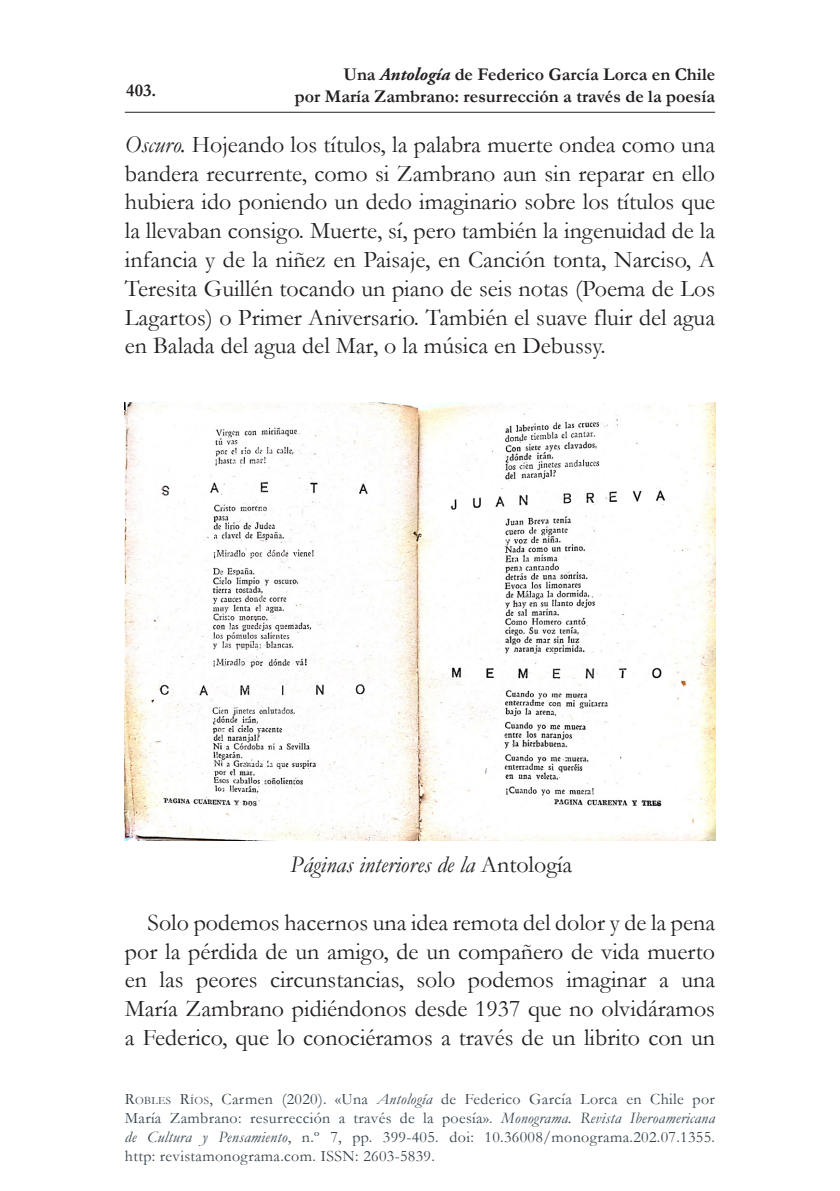
<style>
.page{position:relative;width:840px;height:1191px;background:#fff}
.page>*{position:absolute;margin:0;border:0;box-sizing:border-box;transform-origin:0 0}
.Estilo_de_párrafo_9{font:24px/28.8px "Garamond";color:#231f20;text-align:justify}
.Estilo_de_párrafo_9-2{font:italic 24px "Garamond";color:#231f20}
.t1{font:700 18px/21.6px "Garamond";color:#231f20;text-align:right}
.t2{font:16px/19.2px "Garamond";letter-spacing:.02em;color:#35424b;text-align:justify}
.s1{font-family:"Adobe Garamond Pro";font-style:italic}
.s2{font-style:italic}
.s3{font-style:normal}
.s4{font-style:inherit}
.s5{font-size:11.2px}
</style>
<div class="page">
<hr style="left:125px;top:112px;width:589px;height:1px;background:#231f20">
<img style="left:125px;top:402px;width:589px;height:438px">
<p class="t1" style="left:126px;top:79px;width:32px">403.</p>
<p class="t1" style="left:295px;top:64px;width:421px">Una <span class="s1">Antología</span> de Federico García Lorca en Chile<br>por María Zambrano: resurrección a través de la poesía</p>
<p class="Estilo_de_párrafo_9" style="left:125px;top:130px;width:591px"><span class="s2">Oscuro.</span> Hojeando los títulos, la palabra muerte ondea como una bandera recurrente, como si Zambrano aun sin reparar en ello hubiera ido poniendo un dedo imaginario sobre los títulos que la llevaban consigo. Muerte, sí, pero también la ingenuidad de la infancia y de la niñez en Paisaje, en Canción tonta, Narciso, A Teresita Guillén tocando un piano de seis notas (Poema de Los Lagartos) o Primer Aniversario. También el suave fluir del agua en Balada del agua del Mar, o la música en Debussy.</p>
<p class="Estilo_de_párrafo_9-2" style="left:290px;top:848px;width:283px">Páginas interiores de la <span class="s3">Antología</span></p>
<p class="Estilo_de_párrafo_9" style="left:125px;top:907px;width:591px;text-indent:23px">Solo podemos hacernos una idea remota del dolor y de la pena por la pérdida de un amigo, de un compañero de vida muerto en las peores circunstancias, solo podemos imaginar a una María Zambrano pidiéndonos desde 1937 que no olvidáramos a Federico, que lo conociéramos a través de un librito con un</p>
<p class="t2" style="left:125px;top:1088px;width:591px"><span class="s4">R</span><span class="s5">OBLES</span> <span class="s4">R</span><span class="s5">ÍOS</span><span class="s4">,</span> Carmen (2020). «Una <span class="s2">Antología</span> de Federico García Lorca en Chile por María Zambrano: resurrección a través de la poesía». <span class="s2">Monograma. Revista Iberoamericana de Cultura y Pensamiento</span>, n.º 7, pp. 399-405. doi: 10.36008/monograma.202.07.1355. http: revistamonograma.com. ISSN: 2603-5839.</p>
</div>
